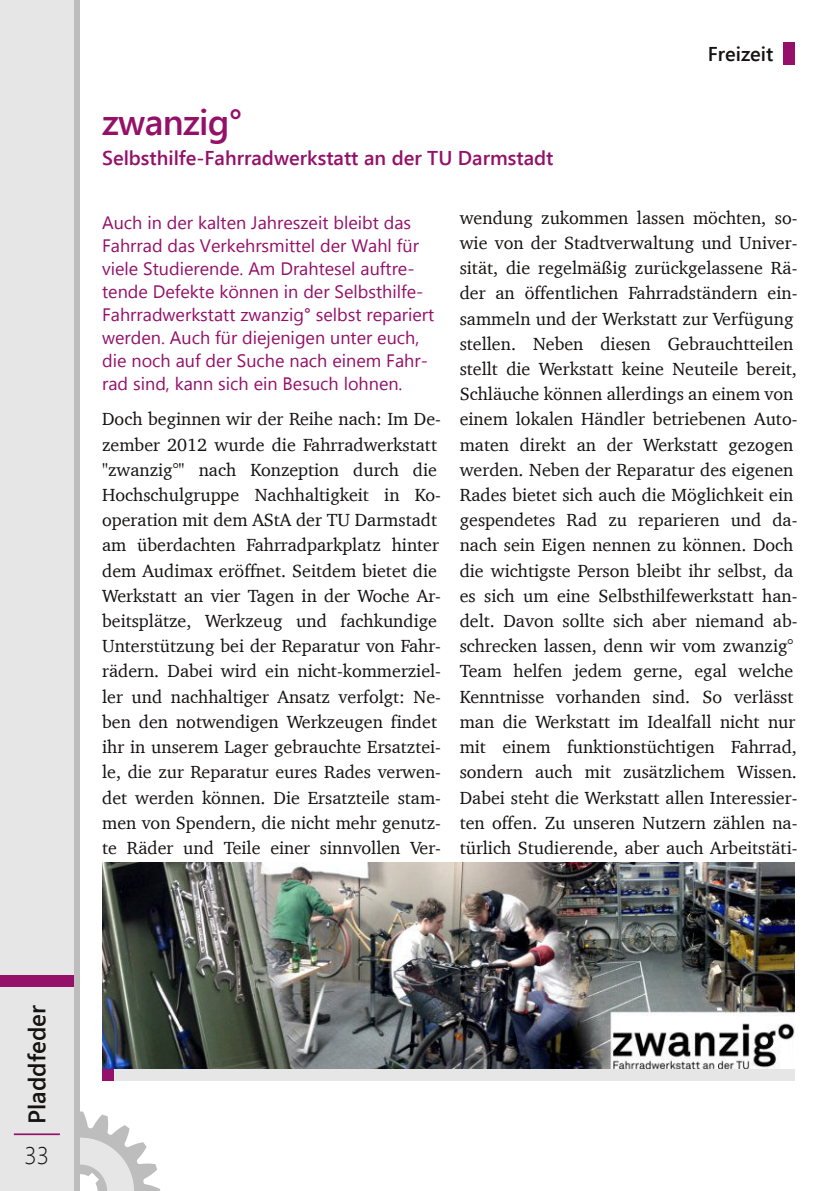
<style>
.page{position:relative;width:840px;height:1191px;background:#fff}
.page>*{position:absolute;margin:0;border:0;box-sizing:border-box;transform-origin:0 0}
.t1{font:600 36px "Segoe UI";letter-spacing:-.02em;color:#941069}
.t2{font:600 24px "Segoe UI";color:#151312}
.t3{font:300 24px "Segoe UI";color:#151312}
.t4{font:600 20px "Segoe UI";color:#941069}
.t5{font:600 20px "Segoe UI";color:#151312}
.t6{font:18px/25.2px "Charter";color:#151312}
.t7{font:18px/23px "Segoe UI";color:#941069}
</style>
<div class="page">
<svg style="left:79px;top:1111px;width:81px;height:80px"></svg>
<div style="left:62px;top:0;width:17px;height:1191px;background:#bdbdbd"></div>
<div style="left:0;top:0;width:74px;height:1191px;background:#e6e6e6"></div>
<div style="left:0;top:975px;width:74px;height:11px;background:#941069"></div>
<hr style="left:14px;top:1133px;width:46px;height:2px;background:#941069">
<img style="left:102px;top:862px;width:692px;height:207px">
<div style="left:102px;top:1069px;width:692px;height:12px;background:#e6e6e6"></div>
<div style="left:102px;top:1069px;width:11px;height:12px;background:#941069"></div>
<div style="left:782px;top:43px;width:12px;height:22px;background:#941069"></div>
<h1 class="t1" style="left:102px;top:108px;width:142px">zwanzig°</h1>
<p class="t4" style="left:102px;top:150px;width:452px">Selbsthilfe-Fahrradwerkstatt an der TU Darmstadt</p>
<p class="t5" style="left:707px;top:46px;width:67px">Freizeit</p>
<p class="t7" style="left:102px;top:213px;width:333px">Auch in der kalten Jahreszeit bleibt das Fahrrad das Verkehrsmittel der Wahl für viele Studierende. Am Drahtesel auftre‐ tende Defekte können in der Selbsthilfe‐ Fahrradwerkstatt zwanzig° selbst repariert werden. Auch für diejenigen unter euch, die noch auf der Suche nach einem Fahr‐ rad sind, kann sich ein Besuch lohnen.</p>
<p class="t6" style="left:102px;top:408px;width:340px">Doch beginnen wir der Reihe nach: Im De&shy;zember 2012 wurde die Fahrradwerkstatt "zwanzig°" nach Konzeption durch die Hochschulgruppe Nachhaltigkeit in Ko&shy;operation mit dem AStA der TU Darmstadt am überdachten Fahrradparkplatz hinter dem Audimax eröffnet. Seitdem bietet die Werkstatt an vier Tagen in der Woche Ar&shy;beitsplätze, Werkzeug und fachkundige Unterstützung bei der Reparatur von Fahr&shy;rädern. Dabei wird ein nicht-kommerziel&shy;ler und nachhaltiger Ansatz verfolgt: Ne&shy;ben den notwendigen Werkzeugen findet ihr in unserem Lager gebrauchte Ersatztei&shy;le, die zur Reparatur eures Rades verwen&shy;det werden können. Die Ersatzteile stam&shy;men von Spendern, die nicht mehr genutz&shy;te Räder und Teile einer sinnvollen Ver-</p>
<p class="t6" style="left:459px;top:206px;width:339px">wendung zukommen lassen möchten, so&shy;wie von der Stadtverwaltung und Univer&shy;sität, die regelmäßig zurückgelassene Rä&shy;der an öffentlichen Fahrradständern ein&shy;sammeln und der Werkstatt zur Verfügung stellen. Neben diesen Gebrauchtteilen stellt die Werkstatt keine Neuteile bereit, Schläuche können allerdings an einem von einem lokalen Händler betriebenen Auto&shy;maten direkt an der Werkstatt gezogen werden. Neben der Reparatur des eigenen Rades bietet sich auch die Möglichkeit ein gespendetes Rad zu reparieren und da&shy;nach sein Eigen nennen zu können. Doch die wichtigste Person bleibt ihr selbst, da es sich um eine Selbsthilfewerkstatt han&shy;delt. Davon sollte sich aber niemand ab&shy;schrecken lassen, denn wir vom zwanzig° Team helfen jedem gerne, egal welche Kenntnisse vorhanden sind. So verlässt man die Werkstatt im Idealfall nicht nur mit einem funktionstüchtigen Fahrrad, sondern auch mit zusätzlichem Wissen.<br>Dabei steht die Werkstatt allen Interessier&shy;ten offen. Zu unseren Nutzern zählen na&shy;türlich Studierende, aber auch Arbeitstäti-</p>
<h2 class="t2" style="left:27px;top:1124px;width:120px;rotate:-90deg">Pladdfeder</h2>
<h2 class="t3" style="left:25px;top:1141px;width:26px">33</h2>
</div>
